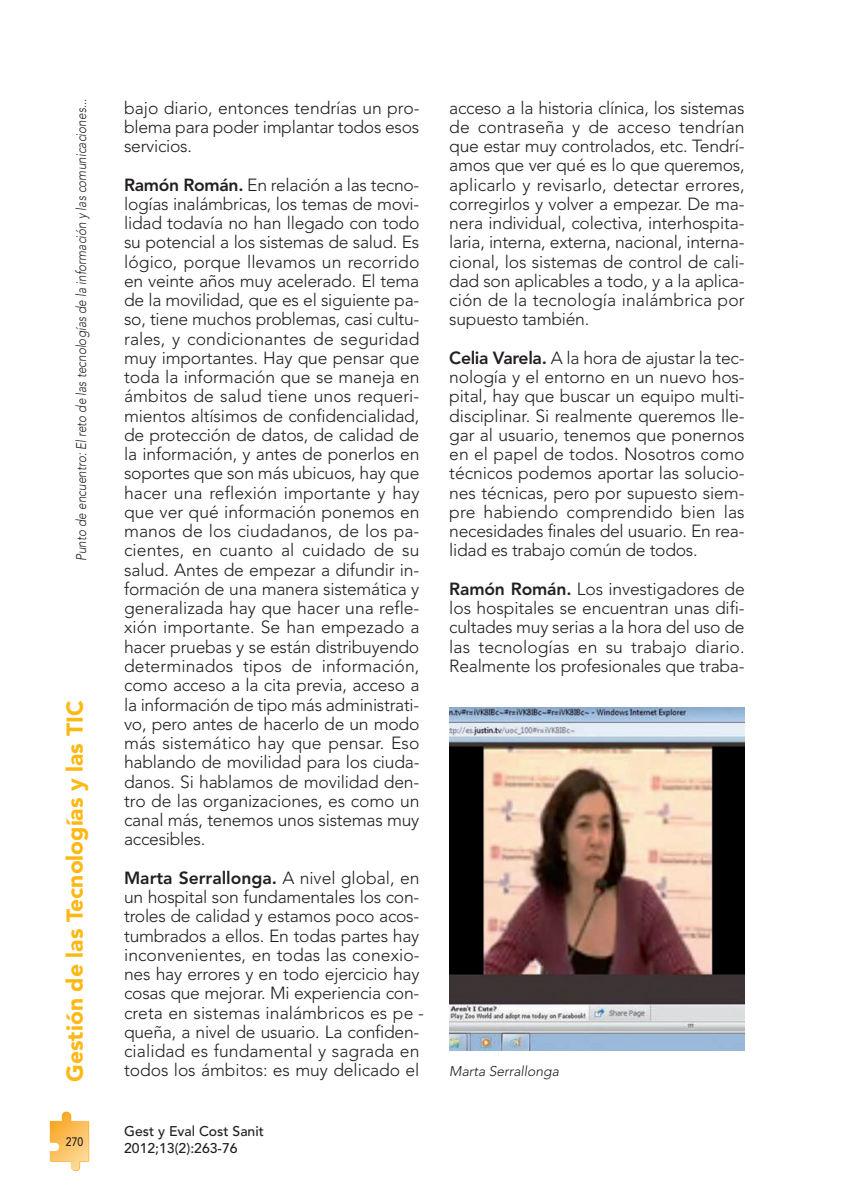
<style>
.page{position:relative;width:844px;height:1191px;background:#fff}
.page>*{position:absolute;margin:0;border:0;box-sizing:border-box;transform-origin:0 0}
.t1{font:900 22.75px "Avenir";color:#fcb814}
.t2{font:300 17.5px/19.2px "Avenir";letter-spacing:-.015em;color:#231f20;text-align:justify}
.t3{font:italic 300 14px "Avenir";color:#231f20;scale:.85 1}
.t4{font:500 14px/17.5px "Avenir";color:#231f20}
.t5{font:italic 300 14px "Avenir";color:#231f20}
.t6{font:500 12.25px "Avenir";color:#231f20;scale:.85 1}
.s1{font-weight:800}
</style>
<div class="page">
<svg style="left:50px;top:1111px;width:39px;height:60px"></svg>
<img style="left:449px;top:708px;width:295px;height:342px">
<p class="t3" style="left:76px;top:561px;width:545px;rotate:-90deg">Punto de encuentro: El reto de las tecnologías de la información y las comunicaciones...</p>
<h1 class="t1" style="left:66px;top:1081px;width:382px;rotate:-90deg">Gestión de las Tecnologías y las TIC</h1>
<p class="t6" style="left:66px;top:1136px;width:22px">270</p>
<p class="t2" style="left:124px;top:99px;width:297px">bajo diario, entonces tendrías un pro&shy;blema para poder implantar todos esos servicios.</p>
<p class="t2" style="left:124px;top:176px;width:297px"><span class="s1">Ramón Román.</span> En relación a las tecno&shy;logías inalámbricas, los temas de movi&shy;lidad todavía no han llegado con todo su potencial a los sistemas de salud. Es lógico, porque llevamos un recorrido en veinte años muy acelerado. El tema de la movilidad, que es el siguiente pa - so, tiene muchos problemas, casi cultu&shy;rales, y condicionantes de seguridad muy importantes. Hay que pensar que toda la información que se maneja en ámbitos de salud tiene unos requeri&shy;mientos altísimos de confidencialidad, de protección de datos, de calidad de la información, y antes de ponerlos en soportes que son más ubicuos, hay que hacer una reflexión importante y hay que ver qué información ponemos en manos de los ciudadanos, de los pa - cientes, en cuanto al cuidado de su salud. Antes de empezar a difundir in - formación de una manera sistemática y generalizada hay que hacer una refle&shy;xión importante. Se han empezado a hacer pruebas y se están distribuyendo determinados tipos de información, como acceso a la cita previa, acceso a la información de tipo más administrati&shy;vo, pero antes de hacerlo de un modo más sistemático hay que pensar. Eso hablando de movilidad para los ciuda&shy;danos. Si hablamos de movilidad den&shy;tro de las organizaciones, es como un canal más, tenemos unos sistemas muy accesibles.</p>
<p class="t2" style="left:124px;top:869px;width:301px;text-align:left"><span class="s1">Marta Serrallonga.</span> A nivel global, en un hospital son fundamentales los con&shy;troles de calidad y estamos poco acos&shy;tumbrados a ellos. En todas partes hay inconvenientes, en todas las conexio&shy;nes hay errores y en todo ejercicio hay cosas que mejorar. Mi experiencia con&shy;creta en sistemas inalámbricos es pe - queña, a nivel de usuario. La confiden&shy;cialidad es fundamental y sagrada en todos los ámbitos: es muy delicado el</p>
<p class="t4" style="left:124px;top:1123px;width:141px">Gest y Eval Cost Sanit<br>2012;13(2):263-76</p>
<p class="t2" style="left:449px;top:99px;width:297px">acceso a la historia clínica, los sistemas de contraseña y de acceso tendrían que estar muy controlados, etc. Tendrí&shy;amos que ver qué es lo que queremos, aplicarlo y revisarlo, detectar errores, corregirlos y volver a empezar. De ma - nera individual, colectiva, interhospita&shy;laria, interna, externa, nacional, interna&shy;cional, los sistemas de control de cali&shy;dad son aplicables a todo, y a la aplica&shy;ción de la tecnología inalámbrica por supuesto también.</p>
<p class="t2" style="left:449px;top:350px;width:297px"><span class="s1">Celia Varela.</span> A la hora de ajustar la tec&shy;nología y el entorno en un nuevo hos&shy;pital, hay que buscar un equipo multi&shy;disciplinar. Si realmente queremos lle&shy;gar al usuario, tenemos que ponernos en el papel de todos. Nosotros como técnicos podemos aportar las solucio&shy;nes técnicas, pero por supuesto siem&shy;pre habiendo comprendido bien las necesidades finales del usuario. En rea&shy;lidad es trabajo común de todos.</p>
<p class="t2" style="left:449px;top:581px;width:297px"><span class="s1">Ramón Román.</span> Los investigadores de los hospitales se encuentran unas difi&shy;cultades muy serias a la hora del uso de las tecnologías en su trabajo diario.<br>Realmente los profesionales que traba-</p>
<p class="t5" style="left:449px;top:1065px;width:111px">Marta Serrallonga</p>
</div>
